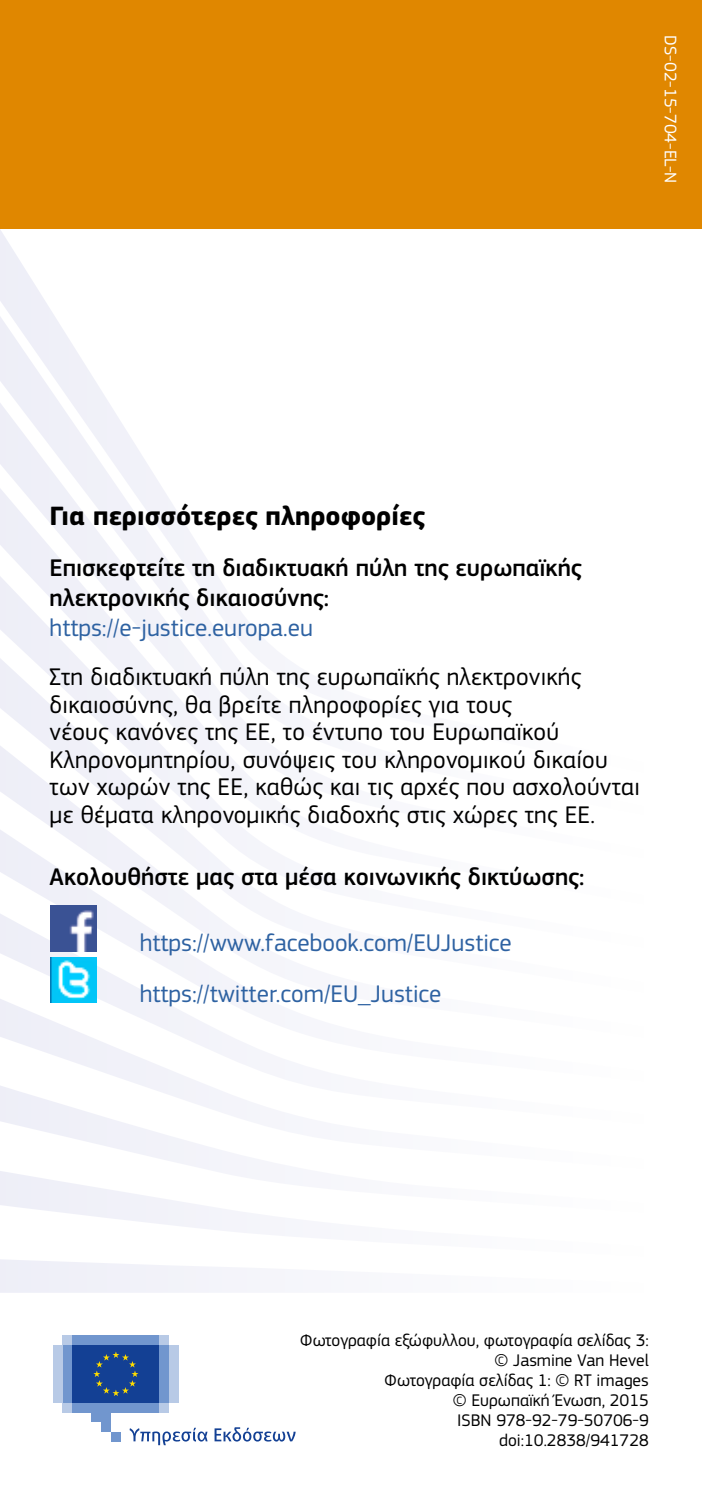
<style>
.page{position:relative;width:702px;height:1489px;background:#fff}
.page>*{position:absolute;margin:0;border:0;box-sizing:border-box;transform-origin:0 0}
.t1{font:700 27.5px "EC Square Sans Pro";color:#000}
.t2{font:25px/27.5px "EC Square Sans Pro";letter-spacing:.01em;color:#000}
.t3{font:500 25px/30px "EC Square Sans Pro";color:#000}
.t4{font:25px/51.2px "EC Square Sans Pro";color:#2e62a2}
.t5{font:17.5px/20px "EC Square Sans Pro";color:#000;text-align:right}
.t6{font:17.5px "EC Square Sans Pro";color:#fff}
</style>
<div class="page">
<svg style="left:0;top:230px;width:54px;height:86px"></svg>
<svg style="left:50px;top:904px;width:210px;height:9px"></svg>
<svg style="left:0;top:913px;width:260px;height:85px"></svg>
<svg style="left:0;top:998px;width:260px;height:87px"></svg>
<svg style="left:0;top:1085px;width:260px;height:85px"></svg>
<svg style="left:0;top:1170px;width:260px;height:64px"></svg>
<svg style="left:0;top:1259px;width:260px;height:33px"></svg>
<svg style="left:0;top:316px;width:108px;height:86px;fill:#f0f0f8"></svg>
<svg style="left:0;top:402px;width:162px;height:86px;fill:#f1f1f9"></svg>
<svg style="left:0;top:488px;width:260px;height:416px;fill:#f4f4fa"></svg>
<div style="left:0;top:0;width:702px;height:229px;background:#e08700"></div>
<div style="left:63px;top:1402px;width:106px;height:10px;background:#b8cae6"></div>
<div style="left:63px;top:1334px;width:106px;height:10px;background:#b8cae6"></div>
<div style="left:72px;top:1334px;width:87px;height:10px;background:#7196ce"></div>
<div style="left:72px;top:1402px;width:87px;height:10px;background:#7196ce"></div>
<div style="left:159px;top:1344px;width:10px;height:58px;background:#7196ce"></div>
<div style="left:169px;top:1344px;width:10px;height:58px;background:#b8cae6"></div>
<div style="left:63px;top:1344px;width:9px;height:58px;background:#7196ce"></div>
<div style="left:53px;top:1344px;width:10px;height:58px;background:#b8cae6"></div>
<div style="left:92px;top:1402px;width:19px;height:19px;background:#7196ce"></div>
<div style="left:101px;top:1402px;width:10px;height:29px;background:#7196ce"></div>
<div style="left:111px;top:1431px;width:10px;height:10px;background:#7196ce"></div>
<div style="left:72px;top:1344px;width:87px;height:58px;background:#134094"></div>
<svg style="left:93px;top:1351px;width:45px;height:44px"></svg>
<svg style="left:129px;top:1427px;width:78px;height:17px"></svg>
<svg style="left:214px;top:1427px;width:81px;height:14px"></svg>
<img style="left:51px;top:905px;width:45px;height:46px">
<img style="left:51px;top:957px;width:45px;height:45px">
<p class="t6" style="left:680px;top:35px;width:149px;rotate:90deg">DS-02-15-704-EL-N</p>
<p class="t1" style="left:50px;top:499px;width:376px">Για περισσότερες πληροφορίες</p>
<p class="t3" style="left:50px;top:553px;width:533px">Επισκεφτείτε τη διαδικτυακή πύλη της ευρωπαϊκής ηλεκτρονικής δικαιοσύνης:</p>
<p class="t4" style="left:50px;top:602px;width:265px">https://e-justice.europa.eu</p>
<p class="t2" style="left:50px;top:663px;width:591px">Στη διαδικτυακή πύλη της ευρωπαϊκής ηλεκτρονικής δικαιοσύνης, θα βρείτε πληροφορίες για τους<br>νέους κανόνες της ΕΕ, το έντυπο του Ευρωπαϊκού Κληρονομητηρίου, συνόψεις του κληρονομικού δικαίου των χωρών της ΕΕ, καθώς και τις αρχές που ασχολούνται με θέματα κληρονομικής διαδοχής στις χώρες της ΕΕ.</p>
<p class="t3" style="left:50px;top:862px;width:536px">Ακολουθήστε μας στα μέσα κοινωνικής δικτύωσης:</p>
<p class="t4" style="left:140px;top:916px;width:373px">https://www.facebook.com/EUJustice https://twitter.com/EU_Justice</p>
<p class="t5" style="left:300px;top:1330px;width:350px">Φωτογραφία εξώφυλλου, φωτογραφία σελίδας 3: © Jasmine Van Hevel<br>Φωτογραφία σελίδας 1: © RT images<br>© Ευρωπαϊκή Ένωση, 2015<br>ISBN 978-92-79-50706-9<br>doi:10.2838/941728</p>
</div>
